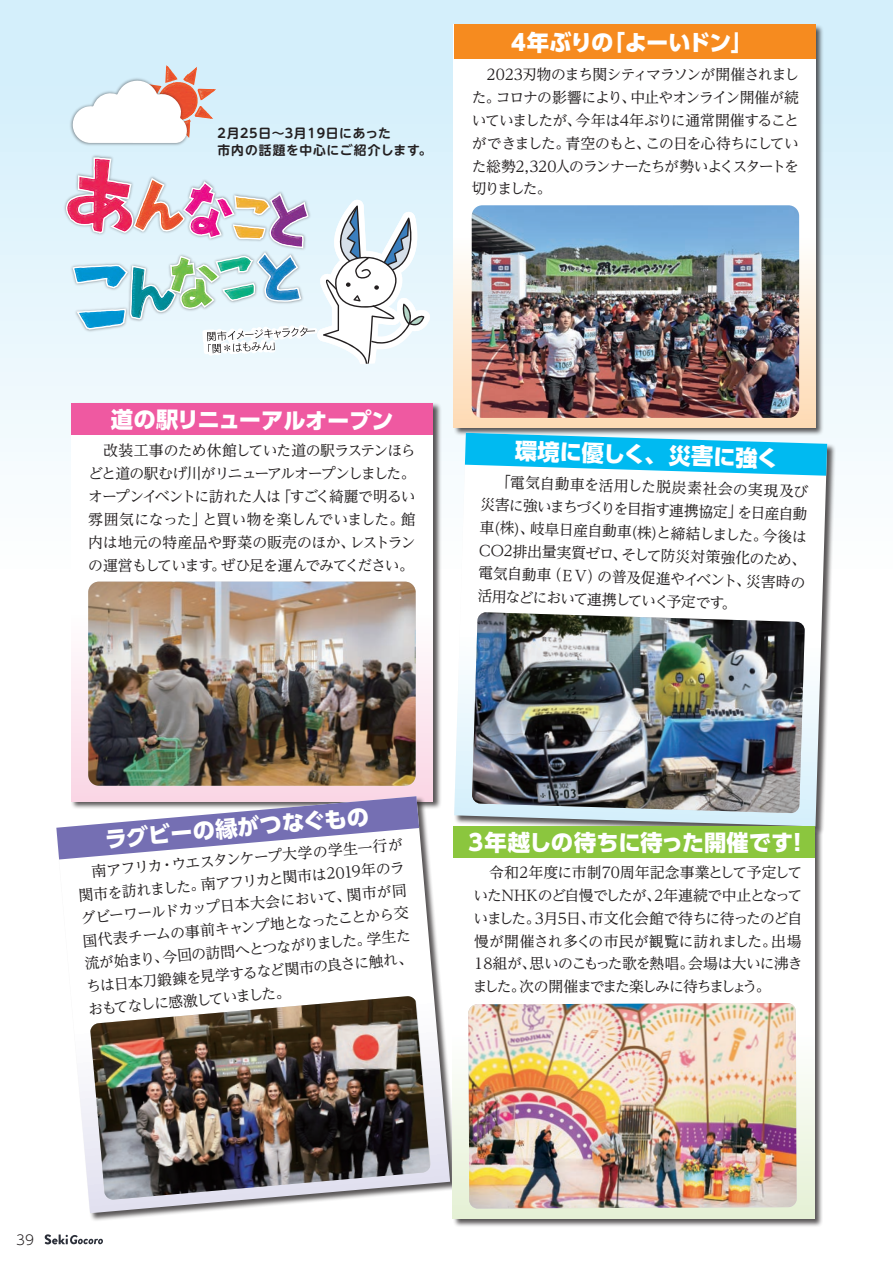
<style>
.page{position:relative;width:893px;height:1263px;background:#fff}
.page>*{position:absolute;margin:0;border:0;box-sizing:border-box;transform-origin:0 0}
.t1{font:800 22.35px "UD Shin Go Pro";letter-spacing:-.015em;color:#fff}
.t2{font:800 22.35px "UD Shin Go Pro";letter-spacing:-.04em;color:#fff}
.t3{font:14.85px/22.8px "UD Reimin Pro";letter-spacing:-.065em;color:#231f20;text-align:justify}
.t4{font:300 13.5px "UD Shin Go Pro";color:#231f20}
.t5{font:700 12.75px/17px "UD Shin M Go Pro De";letter-spacing:.06em;color:#231f20}
</style>
<div class="page">
<div style="left:0;top:0;width:893px;height:1263px;background:linear-gradient(to bottom,#ddf2fc,#fff)"></div>
<div style="left:19px;top:105px;width:63px;height:180px;background:#dcf2fc"></div>
<img style="left:268px;top:142px;width:92px;height:15px">
<div style="left:24px;top:213px;width:42px;height:127px;background:#e1f4fc"></div>
<div style="left:27px;top:257px;width:39px;height:124px;background:#e8f6fd"></div>
<img style="left:268px;top:144px;width:54px;height:13px">
<svg style="left:66px;top:157px;width:365px;height:224px;background:#d6dee6"></svg>
<img style="left:88px;top:13px;width:180px;height:177px">
<img style="left:69px;top:143px;width:122px;height:4px">
<svg style="left:52px;top:25px;width:169px;height:118px"></svg>
<svg style="left:45px;top:1234px;width:58px;height:10px"></svg>
<div style="left:71px;top:403px;width:370px;height:407px;background:#231f20;opacity:.75"></div>
<div style="left:71px;top:403px;width:362px;height:398px;background:linear-gradient(to bottom,#fff,#fbdfeb)"></div>
<div style="left:453px;top:24px;width:371px;height:412px;background:#231f20;opacity:.75"></div>
<svg style="left:454px;top:59px;width:361px;height:368px"></svg>
<div style="left:454px;top:25px;width:361px;height:34px;background:#f68b1f"></div>
<div style="left:71px;top:403px;width:362px;height:32px;background:#ef59a1"></div>
<div style="left:56px;top:796px;width:403px;height:426px;background:#231f20;opacity:.75"></div>
<svg style="left:56px;top:796px;width:394px;height:417px"></svg>
<div style="left:454px;top:433px;width:382px;height:402px;background:#231f20;opacity:.75"></div>
<svg style="left:454px;top:433px;width:373px;height:393px"></svg>
<svg style="left:465px;top:433px;width:362px;height:43px"></svg>
<div style="left:452px;top:826px;width:371px;height:401px;background:#231f20;opacity:.75"></div>
<div style="left:453px;top:826px;width:361px;height:392px;background:linear-gradient(to bottom,#fff,#ebf4de)"></div>
<div style="left:453px;top:826px;width:362px;height:32px;background:#8bc63e"></div>
<img style="left:472px;top:205px;width:327px;height:213px">
<img style="left:90px;top:996px;width:340px;height:204px">
<img style="left:472px;top:612px;width:333px;height:201px">
<img style="left:468px;top:1003px;width:328px;height:205px">
<img style="left:88px;top:582px;width:328px;height:204px">
<svg style="left:56px;top:796px;width:363px;height:63px"></svg>
<p class="t5" style="left:204px;top:124px;width:229px">　2月25日～3月19日にあった<br>　市内の話題を中心にご紹介します。</p>
<h1 class="t2" style="left:511px;top:24px;width:255px">4年ぶりの「よーいドン」　</h1>
<p class="t3" style="left:472px;top:63px;width:329px">　2023刃物のまち関シティマラソンが開催されました。コロナの影響により、中止やオンライン開催が続いていましたが、今年は4年ぶりに通常開催することができました。青空のもと、この日を心待ちにしていた総勢2,320人のランナーたちが勢いよくスタートを切りました。</p>
<h1 class="t1" style="left:111px;top:402px;width:284px">道の駅リニューアルオープン</h1>
<p class="t3" style="left:88px;top:439px;width:329px">　改装工事のため休館していた道の駅ラステンほらどと道の駅むげ川がリニューアルオープンしました。オープンイベントに訪れた人は「すごく綺麗で明るい雰囲気になった」と買い物を楽しんでいました。館内は地元の特産品や野菜の販売のほか、レストランの運営もしています。ぜひ足を運んでみてください。</p>
<h1 class="t1" style="left:516px;top:432px;width:265px;rotate:2deg">環境に優しく、災害に強く</h1>
<p class="t3" style="left:481px;top:469px;width:329px;rotate:2deg">　「電気自動車を活用した脱炭素社会の実現及び災害に強いまちづくりを目指す連携協定」を日産自動車(株)、岐阜日産自動車(株)と締結しました。今後はCO2排出量実質ゼロ、そして防災対策強化のため、電気自動車（ＥＶ）の普及促進やイベント、災害時の活用などにおいて連携していく予定です。</p>
<h1 class="t1" style="left:103px;top:821px;width:267px;rotate:-5deg">ラグビーの縁がつなぐもの</h1>
<p class="t3" style="left:76px;top:861px;width:329px;rotate:-5deg">　南アフリカ・ウエスタンケープ大学の学生一行が関市を訪れました。南アフリカと関市は2019年のラグビーワールドカップ日本大会において、関市が同国代表チームの事前キャンプ地となったことから交流が始まり、今回の訪問へとつながりました。学生たちは日本刀鍛錬を見学するなど関市の良さに触れ、おもてなしに感激していました。</p>
<h1 class="t1" style="left:468px;top:824px;width:341px">3年越しの待ちに待った開催です！</h1>
<p class="t3" style="left:473px;top:860px;width:331px">　令和2年度に市制70周年記念事業として予定していたNHKのど自慢でしたが、2年連続で中止となっていました。3月5日、市文化会館で待ちに待ったのど自慢が開催され多くの市民が観覧に訪れました。出場18組が、思いのこもった歌を熱唱。会場は大いに沸きました。次の開催までまた楽しみに待ちましょう。　</p>
<p class="t4" style="left:16px;top:1229px;width:19px">39</p>
</div>
